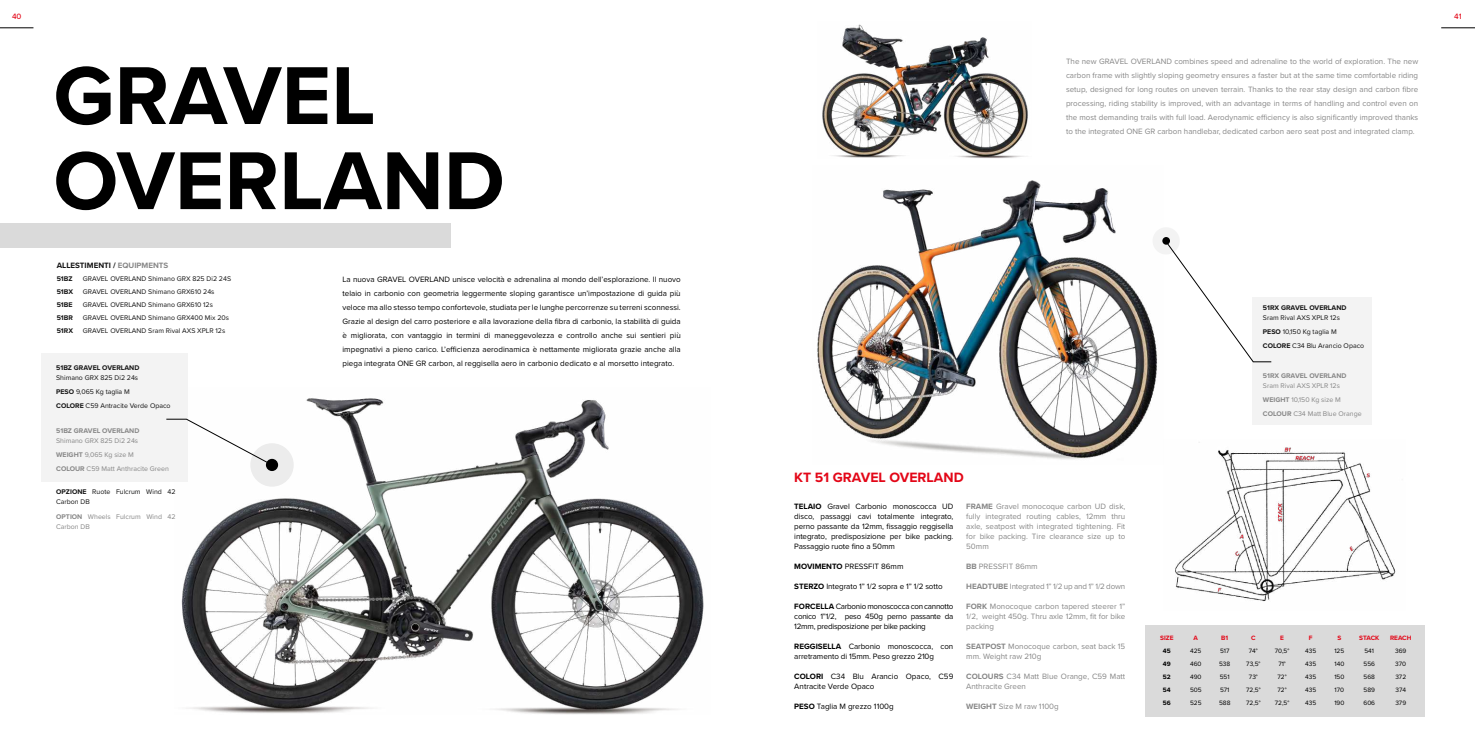
<style>
.page{position:relative;width:1475px;height:738px;background:#fff}
.page>*{position:absolute;margin:0;border:0;box-sizing:border-box;transform-origin:0 0}
.t1{font:700 85px/85px "Proxima Nova";color:#000}
.t2{font:700 14px "Proxima Nova";color:#e30617}
.t3{font:8px/10px "Proxima Nova";letter-spacing:-.01em;color:#000;text-align:justify}
.t4{font:8px/10px "Proxima Nova";color:#878787;text-align:justify}
.t5{font:8px "Proxima Nova";letter-spacing:-.02em;color:#878787}
.t6{font:700 8px "Proxima Nova";color:#131313}
.t7{font:500 8px "Proxima Nova";color:#e30617}
.t8{font:7px/14px "Proxima Nova";color:#131313}
.t9{font:7px/14px "Proxima Nova";color:#878787}
.t10{font:700 7px/13px "Proxima Nova";color:#131313;text-align:justify}
.t11{font:700 7px "Proxima Nova";color:#878787}
.t12{font:6.5px "Proxima Nova";color:#000}
.t13{font:700 6.5px "Proxima Nova";color:#e30617}
.t14{font:700 6.5px "Proxima Nova";color:#000}
.s1{color:#878787}
.s2{font-weight:700}
</style>
<div class="page">
<img style="left:174px;top:387px;width:530px;height:326px">
<img style="left:822px;top:24px;width:206px;height:134px">
<img style="left:817px;top:180px;width:341px;height:280px">
<hr style="left:1440px;top:27px;width:34px;height:1px;background:#000">
<hr style="left:0;top:27px;width:33px;height:1px;background:#000">
<div style="left:41px;top:352px;width:146px;height:128px;background:#f3f3f3"></div>
<div style="left:1251px;top:297px;width:120px;height:127px;background:#f3f3f3"></div>
<div style="left:1152px;top:227px;width:27px;height:27px;background:#f3f3f3;border-radius:50%"></div>
<div style="left:1162px;top:237px;width:7px;height:7px;background:#000;border-radius:50%"></div>
<svg style="left:1164px;top:240px;width:107px;height:122px"></svg>
<div style="left:1145px;top:624px;width:279px;height:92px;background:#dadada"></div>
<div style="left:0;top:223px;width:450px;height:24px;background:#dadada"></div>
<img style="left:1175px;top:442px;width:221px;height:160px">
<div style="left:250px;top:443px;width:44px;height:43px;background:#ececec;border-radius:50%"></div>
<div style="left:266px;top:458px;width:12px;height:12px;background:#000;border-radius:50%"></div>
<svg style="left:166px;top:418px;width:107px;height:47px"></svg>
<p class="t7" style="left:12px;top:10px;width:11px">40</p>
<p class="t7" style="left:1453px;top:10px;width:9px">41</p>
<h1 class="t1" style="left:53px;top:51px;width:453px">GRAVEL<br>OVERLAND</h1>
<p class="t6" style="left:57px;top:259px;width:113px">ALLESTIMENTI / <span class="s1">EQUIPMENTS</span></p>
<p class="t10" style="left:57px;top:271px;width:18px">51BZ 51BX 51BE 51BR 51RX</p>
<p class="t8" style="left:83px;top:271px;width:150px;line-height:13px">GRAVEL OVERLAND Shimano GRX 825 Di2 24S GRAVEL OVERLAND Shimano GRX610 24s GRAVEL OVERLAND Shimano GRX610 12s GRAVEL OVERLAND Shimano GRX400 Mix 20s GRAVEL OVERLAND Sram Rival AXS XPLR 12s</p>
<p class="t10" style="left:56px;top:361px;width:85px">51BZ GRAVEL OVERLAND</p>
<p class="t8" style="left:56px;top:370px;width:116px">Shimano GRX 825 Di2 24s<br><span class="s2">PESO</span> 9,065 Kg taglia M<br><span class="s2">COLORE</span> C59 Antracite Verde Opaco</p>
<p class="t11" style="left:56px;top:425px;width:85px">51BZ GRAVEL OVERLAND</p>
<p class="t9" style="left:56px;top:433px;width:114px">Shimano GRX 825 Di2 24s<br><span class="s2">WEIGHT</span> 9,065 Kg size M<br><span class="s2">COLOUR</span> C59 Matt Anthracite Green</p>
<p class="t8" style="left:56px;top:486px;width:121px;line-height:10px"><span class="s2">OPZIONE</span> Ruote Fulcrum Wind 42<br>Carbon DB</p>
<p class="t9" style="left:56px;top:510px;width:121px;line-height:10px"><span class="s2">OPTION</span> Wheels Fulcrum Wind 42<br>Carbon DB</p>
<p class="t3" style="left:342px;top:272px;width:340px;line-height:14px">La nuova GRAVEL OVERLAND unisce velocità e adrenalina al mondo dell’esplorazione. Il nuovo telaio in carbonio con geometria leggermente sloping garantisce un’impostazione di guida più veloce ma allo stesso tempo confortevole, studiata per le lunghe percorrenze su terreni sconnessi.<br>Grazie al design del carro posteriore e alla lavorazione della fibra di carbonio, la stabilità di guida è migliorata, con vantaggio in termini di maneggevolezza e controllo anche sui sentieri più impegnativi a pieno carico. L’efficienza aerodinamica è nettamente migliorata grazie anche alla piega integrata ONE GR carbon, al reggisella aero in carbonio dedicato e al morsetto integrato.</p>
<p class="t4" style="left:1065px;top:54px;width:354px;line-height:14px">The new GRAVEL OVERLAND combines speed and adrenaline to the world of exploration. The new carbon frame with slightly sloping geometry ensures a faster but at the same time comfortable riding setup, designed for long routes on uneven terrain. Thanks to the rear stay design and carbon fibre processing, riding stability is improved, with an advantage in terms of handling and control even on the most demanding trails with full load. Aerodynamic efficiency is also significantly improved thanks to the integrated ONE GR carbon handlebar, dedicated carbon aero seat post and integrated clamp.</p>
<h2 class="t2" style="left:794px;top:466px;width:171px">KT 51 GRAVEL OVERLAND</h2>
<p class="t3" style="left:794px;top:500px;width:160px"><span class="s2">TELAIO</span> Gravel Carbonio monoscocca UD disco, passaggi cavi totalmente integrato, perno passante da 12mm, fissaggio reggisella integrato, predisposizione per bike packing.<br>Passaggio ruote fino a 50mm</p>
<p class="t3" style="left:794px;top:560px;width:111px"><span class="s2">MOVIMENTO</span> PRESSFIT 86mm</p>
<p class="t3" style="left:794px;top:580px;width:150px"><span class="s2">STERZO</span> Integrato 1” 1/2 sopra e 1” 1/2 sotto</p>
<p class="t3" style="left:794px;top:600px;width:160px"><span class="s2">FORCELLA</span> Carbonio monoscocca con cannotto conico 1”1/2, peso 450g perno passante da 12mm, predisposizione per bike packing</p>
<p class="t3" style="left:794px;top:640px;width:160px"><span class="s2">REGGISELLA</span> Carbonio monoscocca, con arretramento di 15mm. Peso grezzo 210g</p>
<p class="t3" style="left:794px;top:670px;width:160px"><span class="s2">COLORI</span> C34 Blu Arancio Opaco, C59<br>Antracite Verde Opaco</p>
<p class="t3" style="left:794px;top:700px;width:101px"><span class="s2">PESO</span> Taglia M grezzo 1100g</p>
<p class="t4" style="left:966px;top:500px;width:160px"><span class="s2">FRAME</span> Gravel monocoque carbon UD disk, fully integrated routing cables, 12mm thru axle, seatpost with integrated tightening. Fit for bike packing. Tire clearance size up to 50mm</p>
<p class="t4" style="left:966px;top:560px;width:73px"><span class="s2">BB</span> PRESSFIT 86mm</p>
<p class="t5" style="left:966px;top:579px;width:160px"><span class="s2">HEADTUBE</span> Integrated 1” 1/2 up and 1” 1/2 down</p>
<p class="t4" style="left:966px;top:600px;width:160px"><span class="s2">FORK</span> Monocoque carbon tapered steerer 1” 1/2, weight 450g. Thru axle 12mm, fit for bike packing</p>
<p class="t4" style="left:966px;top:640px;width:160px"><span class="s2">SEATPOST</span> Monocoque carbon, seat back 15 mm. Weight raw 210g</p>
<p class="t4" style="left:966px;top:670px;width:160px"><span class="s2">COLOURS</span> C34 Matt Blue Orange, C59 Matt<br>Anthracite Green</p>
<p class="t4" style="left:966px;top:700px;width:94px"><span class="s2">WEIGHT</span> Size M raw 1100g</p>
<p class="t10" style="left:1262px;top:301px;width:85px">51RX GRAVEL OVERLAND</p>
<p class="t8" style="left:1262px;top:310px;width:103px">Sram Rival AXS XPLR 12s<br><span class="s2">PESO</span> 10,150 Kg taglia M<br><span class="s2">COLORE</span> C34 Blu Arancio Opaco</p>
<p class="t11" style="left:1262px;top:370px;width:85px">51RX GRAVEL OVERLAND</p>
<p class="t9" style="left:1262px;top:377px;width:100px">Sram Rival AXS XPLR 12s<br><span class="s2">WEIGHT</span> 10,150 Kg size M<br><span class="s2">COLOUR</span> C34 Matt Blue Orange</p>
<p class="t13" style="left:1159px;top:632px;width:15px">SIZE</p>
<p class="t13" style="left:1193px;top:632px;width:6px">A</p>
<p class="t13" style="left:1220px;top:632px;width:8px">B1</p>
<p class="t13" style="left:1250px;top:632px;width:6px">C</p>
<p class="t13" style="left:1279px;top:632px;width:5px">E</p>
<p class="t13" style="left:1308px;top:632px;width:5px">F</p>
<p class="t13" style="left:1337px;top:632px;width:5px">S</p>
<p class="t13" style="left:1358px;top:632px;width:22px">STACK</p>
<p class="t13" style="left:1389px;top:632px;width:23px">REACH</p>
<p class="t14" style="left:1162px;top:645px;width:9px">45</p>
<p class="t12" style="left:1189px;top:645px;width:13px">425</p>
<p class="t12" style="left:1219px;top:645px;width:11px">517</p>
<p class="t12" style="left:1248px;top:645px;width:10px">74°</p>
<p class="t12" style="left:1274px;top:645px;width:16px">70,5°</p>
<p class="t12" style="left:1304px;top:645px;width:13px">435</p>
<p class="t12" style="left:1334px;top:645px;width:11px">125</p>
<p class="t12" style="left:1364px;top:645px;width:11px">541</p>
<p class="t12" style="left:1394px;top:645px;width:13px">369</p>
<p class="t14" style="left:1162px;top:658px;width:9px">49</p>
<p class="t12" style="left:1189px;top:658px;width:13px">460</p>
<p class="t12" style="left:1218px;top:658px;width:13px">538</p>
<p class="t12" style="left:1245px;top:658px;width:16px">73,5°</p>
<p class="t12" style="left:1278px;top:658px;width:9px">71°</p>
<p class="t12" style="left:1304px;top:658px;width:13px">435</p>
<p class="t12" style="left:1334px;top:658px;width:11px">140</p>
<p class="t12" style="left:1363px;top:658px;width:13px">556</p>
<p class="t12" style="left:1394px;top:658px;width:12px">370</p>
<p class="t14" style="left:1162px;top:671px;width:9px">52</p>
<p class="t12" style="left:1189px;top:671px;width:13px">490</p>
<p class="t12" style="left:1219px;top:671px;width:11px">551</p>
<p class="t12" style="left:1248px;top:671px;width:10px">73°</p>
<p class="t12" style="left:1277px;top:671px;width:11px">72°</p>
<p class="t12" style="left:1304px;top:671px;width:13px">435</p>
<p class="t12" style="left:1334px;top:671px;width:12px">150</p>
<p class="t12" style="left:1363px;top:671px;width:13px">568</p>
<p class="t12" style="left:1394px;top:671px;width:12px">372</p>
<p class="t14" style="left:1162px;top:684px;width:9px">54</p>
<p class="t12" style="left:1189px;top:684px;width:13px">505</p>
<p class="t12" style="left:1219px;top:684px;width:11px">571</p>
<p class="t12" style="left:1245px;top:684px;width:16px">72,5°</p>
<p class="t12" style="left:1277px;top:684px;width:11px">72°</p>
<p class="t12" style="left:1304px;top:684px;width:13px">435</p>
<p class="t12" style="left:1334px;top:684px;width:11px">170</p>
<p class="t12" style="left:1363px;top:684px;width:13px">589</p>
<p class="t12" style="left:1395px;top:684px;width:12px">374</p>
<p class="t14" style="left:1162px;top:697px;width:9px">56</p>
<p class="t12" style="left:1189px;top:697px;width:13px">525</p>
<p class="t12" style="left:1218px;top:697px;width:13px">588</p>
<p class="t12" style="left:1245px;top:697px;width:16px">72,5°</p>
<p class="t12" style="left:1274px;top:697px;width:16px">72,5°</p>
<p class="t12" style="left:1304px;top:697px;width:13px">435</p>
<p class="t12" style="left:1334px;top:697px;width:12px">190</p>
<p class="t12" style="left:1363px;top:697px;width:13px">606</p>
<p class="t12" style="left:1394px;top:697px;width:12px">379</p>
</div>
